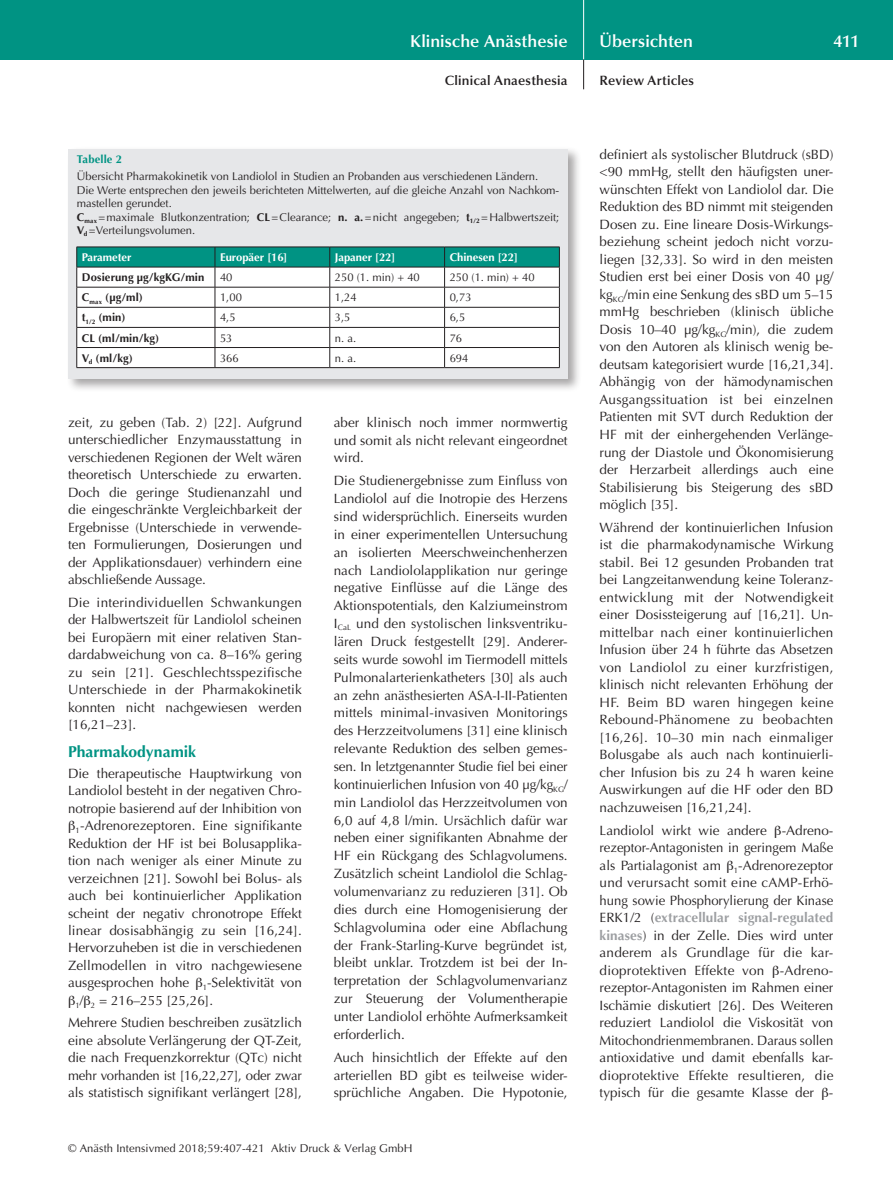
<style>
.page{position:relative;width:893px;height:1191px;background:#fff}
.page>*{position:absolute;margin:0;border:0;box-sizing:border-box;transform-origin:0 0}
.t1{font:600 17.25px "Optima";color:#fff}
.t2{font:700 15.75px "Optima";color:#009383}
.t3{font:13.5px/17.5px "Optima";color:#231f20;text-align:justify}
.t4{font:600 13.5px "Optima";letter-spacing:.015em;color:#231f20}
.t5{font:11.25px/13.5px "Optima";color:#231f20}
.t6{font:700 11.25px "Optima";letter-spacing:.01em;color:#231f20}
.t7{font:700 11.25px "Optima";color:#fff}
.t8{font:700 11.25px "Optima";letter-spacing:.01em;color:#009383}
.s1{font-weight:700}
.s2{font-weight:700;color:#9d9fa2}
</style>
<div class="page">
<div style="left:0;top:0;width:893px;height:60px;background:#009383"></div>
<hr style="left:583px;top:0;width:1px;height:60px;background:#fff">
<svg style="left:583px;top:60px;width:1px;height:29px"></svg>
<div style="left:66px;top:147px;width:516px;height:246px;background:#231f20;opacity:.4"></div>
<div style="left:68px;top:149px;width:500px;height:229px;background:#e6e7e9"></div>
<svg style="left:77px;top:247px;width:483px;height:120px;background:#cbe2df"></svg>
<hr style="left:77px;top:347px;width:138px;height:1px;background:#231f20">
<hr style="left:77px;top:367px;width:138px;height:1px;background:#231f20">
<hr style="left:215px;top:347px;width:115px;height:1px;background:#231f20">
<hr style="left:330px;top:347px;width:115px;height:1px;background:#231f20">
<hr style="left:215px;top:367px;width:115px;height:1px;background:#231f20">
<hr style="left:330px;top:367px;width:115px;height:1px;background:#231f20">
<hr style="left:445px;top:347px;width:115px;height:1px;background:#231f20">
<hr style="left:445px;top:367px;width:115px;height:1px;background:#231f20">
<p class="t1" style="left:410px;top:31px;width:159px">Klinische Anästhesie</p>
<p class="t4" style="left:445px;top:73px;width:124px">Clinical Anaesthesia</p>
<p class="t8" style="left:77px;top:153px;width:47px">Tabelle 2</p>
<p class="t5" style="left:77px;top:170px;width:484px">Übersicht Pharmakokinetik von Landiolol in Studien an Probanden aus verschiedenen Ländern.<br>Die Werte entsprechen den jeweils berichteten Mittelwerten, auf die gleiche Anzahl von Nachkom&shy;mastellen gerundet.<br><span class="s1">C</span><sub>max</sub> =maximale Blutkonzentration; <span class="s1">CL</span>=Clearance; <span class="s1">n. a.</span>=nicht angegeben; <span class="s1">t</span><sub>1/2</sub> =Halbwertszeit; <span class="s1">V</span><sub>d</sub> =Verteilungsvolumen.</p>
<p class="t7" style="left:82px;top:251px;width:51px">Parameter</p>
<p class="t7" style="left:220px;top:251px;width:69px">Europäer [16]</p>
<p class="t7" style="left:335px;top:251px;width:62px">Japaner [22]</p>
<p class="t7" style="left:450px;top:251px;width:70px">Chinesen [22]</p>
<p class="t6" style="left:82px;top:271px;width:124px">Dosierung μg/kgKG/min</p>
<p class="t5" style="left:220px;top:271px;width:14px">40</p>
<p class="t5" style="left:335px;top:271px;width:86px">250 (1. min) + 40</p>
<p class="t5" style="left:450px;top:271px;width:86px">250 (1. min) + 40</p>
<p class="t6" style="left:82px;top:291px;width:63px">C<sub>max</sub> (μg/ml)</p>
<p class="t5" style="left:220px;top:291px;width:23px">1,00</p>
<p class="t5" style="left:335px;top:291px;width:23px">1,24</p>
<p class="t5" style="left:450px;top:291px;width:23px">0,73</p>
<p class="t6" style="left:82px;top:311px;width:45px">t<sub>1/2</sub> (min)</p>
<p class="t5" style="left:220px;top:311px;width:17px">4,5</p>
<p class="t5" style="left:335px;top:311px;width:17px">3,5</p>
<p class="t5" style="left:450px;top:311px;width:17px">6,5</p>
<p class="t6" style="left:82px;top:331px;width:79px">CL (ml/min/kg)</p>
<p class="t5" style="left:220px;top:331px;width:14px">53</p>
<p class="t5" style="left:335px;top:331px;width:23px">n. a.</p>
<p class="t5" style="left:450px;top:331px;width:14px">76</p>
<p class="t6" style="left:82px;top:351px;width:52px">V<sub>d</sub> (ml/kg)</p>
<p class="t5" style="left:220px;top:351px;width:20px">366</p>
<p class="t5" style="left:335px;top:351px;width:23px">n. a.</p>
<p class="t5" style="left:450px;top:351px;width:20px">694</p>
<p class="t3" style="left:68px;top:413px;width:235px">zeit, zu geben (Tab. 2) [22]. Aufgrund unterschiedlicher Enzymausstattung in verschiedenen Regionen der Welt wären theoretisch Unterschiede zu erwarten.<br>Doch die geringe Studienanzahl und die eingeschränkte Vergleichbarkeit der Ergebnisse (Unterschiede in verwende&shy;ten Formulierungen, Dosierungen und der Applikationsdauer) verhindern eine abschließende Aussage.</p>
<p class="t3" style="left:68px;top:593px;width:235px">Die interindividuellen Schwankungen der Halbwertszeit für Landiolol scheinen bei Europäern mit einer relativen Stan&shy;dardabweichung von ca. 8–16% gering zu sein [21]. Geschlechtsspezifische Unterschiede in der Pharmakokinetik konnten nicht nachgewiesen werden [16,21–23].</p>
<p class="t2" style="left:68px;top:742px;width:129px">Pharmakodynamik</p>
<p class="t3" style="left:68px;top:764px;width:235px">Die therapeutische Hauptwirkung von</p>
<p class="t3" style="left:68px;top:782px;width:235px">Landiolol besteht in der negativen Chro-</p>
<p class="t3" style="left:68px;top:799px;width:235px">notropie basierend auf der Inhibition von</p>
<p class="t3" style="left:76px;top:817px;width:228px"><sub>1</sub>-Adrenorezeptoren. Eine signifikante</p>
<p class="t3" style="left:68px;top:834px;width:235px">Reduktion der HF ist bei Bolusapplika-</p>
<p class="t3" style="left:68px;top:852px;width:235px">tion nach weniger als einer Minute zu</p>
<p class="t3" style="left:68px;top:869px;width:235px">verzeichnen [21]. Sowohl bei Bolus- als</p>
<p class="t3" style="left:68px;top:887px;width:235px">auch bei kontinuierlicher Applikation</p>
<p class="t3" style="left:68px;top:904px;width:235px">scheint der negativ chronotrope Effekt</p>
<p class="t3" style="left:68px;top:921px;width:235px">linear dosisabhängig zu sein [16,24].</p>
<p class="t3" style="left:68px;top:939px;width:235px">Hervorzuheben ist die in verschiedenen</p>
<p class="t3" style="left:68px;top:956px;width:235px">Zellmodellen in vitro nachgewiesene</p>
<p class="t3" style="left:68px;top:974px;width:235px">ausgesprochen hohe <sub>1</sub>-Selektivität von</p>
<p class="t3" style="left:75px;top:991px;width:139px"><sub>1</sub>/ <sub>2</sub> = 216–255 [25,26].</p>
<p class="t3" style="left:68px;top:1014px;width:235px">Mehrere Studien beschreiben zusätzlich eine absolute Verlängerung der QT-Zeit, die nach Frequenzkorrektur (QTc) nicht mehr vorhanden ist [16,22,27], oder zwar als statistisch signifikant verlängert [28],</p>
<p class="t3" style="left:334px;top:413px;width:235px">aber klinisch noch immer normwertig und somit als nicht relevant eingeordnet wird.</p>
<p class="t3" style="left:334px;top:472px;width:235px">Die Studienergebnisse zum Einfluss von Landiolol auf die Inotropie des Herzens sind widersprüchlich. Einerseits wurden in einer experimentellen Untersuchung an isolierten Meerschweinchenherzen nach Landiololapplikation nur geringe negative Einflüsse auf die Länge des Aktionspotentials, den Kalziumeinstrom I<sub>CaL</sub> und den systolischen linksventriku&shy;lären Druck festgestellt [29]. Anderer&shy;seits wurde sowohl im Tiermodell mittels Pulmonalarterienkatheters [30] als auch an zehn anästhesierten ASA-I-II-Patienten mittels minimal-invasiven Monitorings des Herzzeitvolumens [31] eine klinisch relevante Reduktion des selben gemes&shy;sen. In letztgenannter Studie fiel bei einer kontinuierlichen Infusion von 40 μg/kg<sub>KG</sub>/ min Landiolol das Herzzeitvolumen von 6,0 auf 4,8 l/min. Ursächlich dafür war neben einer signifikanten Abnahme der HF ein Rückgang des Schlagvolumens.<br>Zusätzlich scheint Landiolol die Schlag&shy;volumenvarianz zu reduzieren [31]. Ob dies durch eine Homogenisierung der Schlagvolumina oder eine Abflachung der Frank-Starling-Kurve begründet ist, bleibt unklar. Trotzdem ist bei der In&shy;terpretation der Schlagvolumenvarianz zur Steuerung der Volumentherapie unter Landiolol erhöhte Aufmerksamkeit erforderlich.</p>
<p class="t3" style="left:334px;top:1048px;width:235px">Auch hinsichtlich der Effekte auf den arteriellen BD gibt es teilweise wider&shy;sprüchliche Angaben. Die Hypotonie,</p>
<p class="t5" style="left:68px;top:1142px;width:346px">© Anästh Intensivmed 2018;59:407-421 Aktiv Druck &amp; Verlag GmbH</p>
<p class="t1" style="left:600px;top:31px;width:95px">Übersichten</p>
<p class="t1" style="left:833px;top:31px;width:27px">411</p>
<p class="t4" style="left:600px;top:73px;width:96px">Review Articles</p>
<p class="t3" style="left:600px;top:146px;width:235px;text-align:left">definiert als systolischer Blutdruck (sBD) &lt;90 mmHg, stellt den häufigsten uner-‑ wünschten Effekt von Landiolol dar. Die Reduktion des BD nimmt mit steigenden Dosen zu. Eine lineare Dosis-Wirkungs&shy;beziehung scheint jedoch nicht vorzu&shy;liegen [32,33]. So wird in den meisten Studien erst bei einer Dosis von 40 μg/ kg<sub>KG</sub>/min eine Senkung des sBD um 5–15 mmHg beschrieben (klinisch übliche Dosis 10–40 μg/kg<sub>KG</sub>/min), die zudem von den Autoren als klinisch wenig be&shy;deutsam kategorisiert wurde [16,21,34].<br>Abhängig von der hämodynamischen Ausgangssituation ist bei einzelnen Patienten mit SVT durch Reduktion der HF mit der einhergehenden Verlänge&shy;rung der Diastole und Ökonomisierung der Herzarbeit allerdings auch eine Stabilisierung bis Steigerung des sBD möglich [35].</p>
<p class="t3" style="left:600px;top:518px;width:235px">Während der kontinuierlichen Infusion ist die pharmakodynamische Wirkung stabil. Bei 12 gesunden Probanden trat bei Langzeitanwendung keine Toleranz&shy;entwicklung mit der Notwendigkeit einer Dosissteigerung auf [16,21]. Un&shy;mittelbar nach einer kontinuierlichen Infusion über 24 h führte das Absetzen von Landiolol zu einer kurzfristigen, klinisch nicht relevanten Erhöhung der HF. Beim BD waren hingegen keine Rebound-Phänomene zu beobachten [16,26]. 10–30 min nach einmaliger Bolusgabe als auch nach kontinuierli&shy;cher Infusion bis zu 24 h waren keine Auswirkungen auf die HF oder den BD nachzuweisen [16,21,24].</p>
<p class="t3" style="left:600px;top:821px;width:235px;text-align:left">Landiolol wirkt wie andere -Adreno&shy;rezeptor-Antagonisten in geringem Maße als Partialagonist am <sub>1</sub>-Adrenorezeptor und verursacht somit eine cAMP-Erhö&shy;hung sowie Phosphorylierung der Kinase ERK1/2 (<span class="s2">extracellular signal-regulated kinases</span>) in der Zelle. Dies wird unter anderem als Grundlage für die kar-‑ dioprotektiven Effekte von -Adreno&shy;rezeptor-Antagonisten im Rahmen einer Ischämie diskutiert [26]. Des Weiteren reduziert Landiolol die Viskosität von Mitochondrienmembranen. Daraus sollen antioxidative und damit ebenfalls kar-‑ dioprotektive Effekte resultieren, die typisch für die gesamte Klasse der -</p>
</div>
